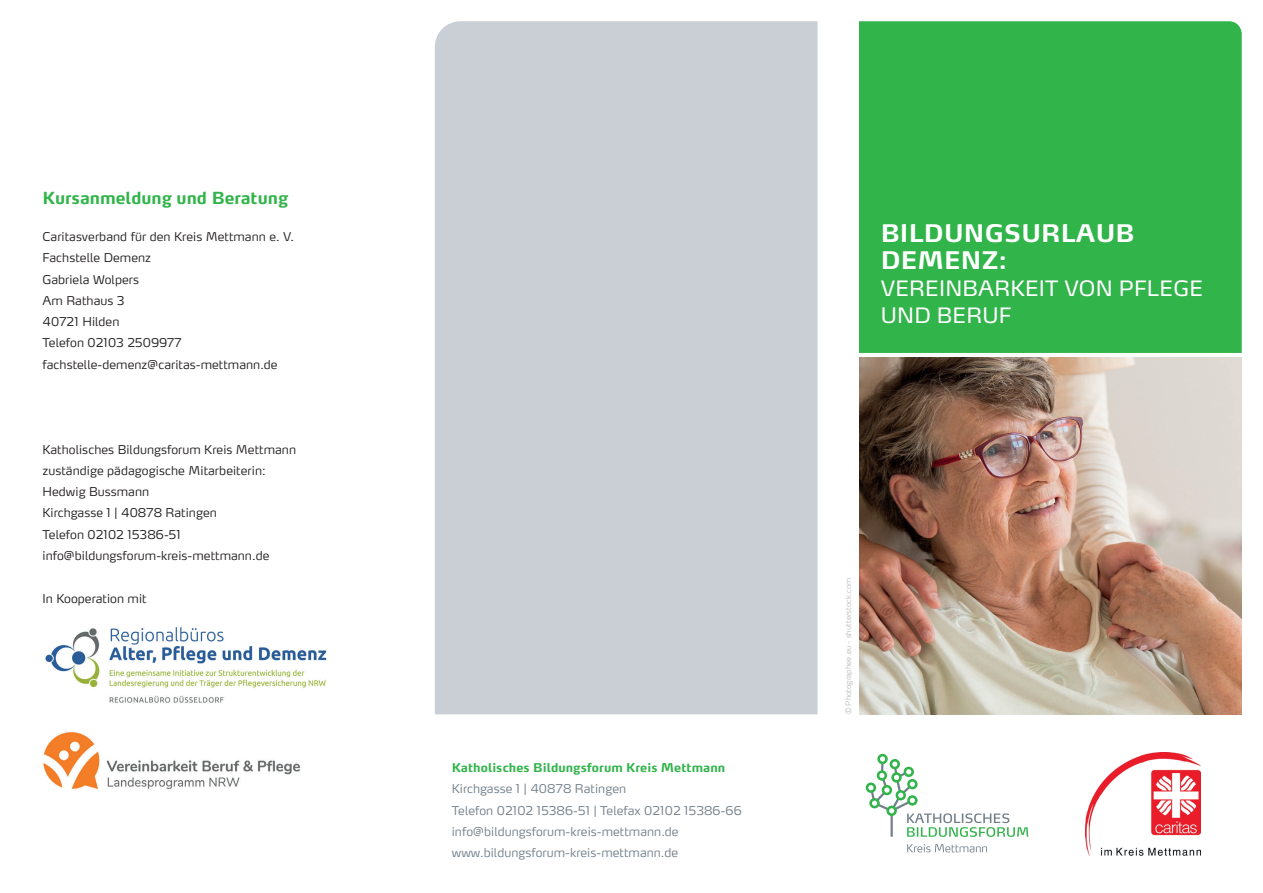
<style>
.page{position:relative;width:1263px;height:893px;background:#fff}
.page>*{position:absolute;margin:0;border:0;box-sizing:border-box;transform-origin:0 0}
.t1{font:700 24px/27px "Max OT";letter-spacing:.01em;color:#fff}
.t2{font:21px/27px "Max OT";letter-spacing:.01em;color:#fff}
.t3{font:700 16.5px "Max OT";color:#31b44a}
.t4{font:300 12px/21.3px "Max OT";letter-spacing:.005em;color:#231f20}
.t5{font:300 12px/21.3px "Max OT";letter-spacing:.005em;color:#727f8a}
.t6{font:700 12px "Max OT";letter-spacing:.005em;color:#31b44a}
.t7{font:300 7.5px "Max OT";color:#bcbdc0}
</style>
<div class="page">
<div style="left:859px;top:21px;width:383px;height:332px;background:#31b44a"></div>
<img style="left:859px;top:357px;width:383px;height:357px">
<img style="left:1086px;top:752px;width:114px;height:103px">
<div style="left:435px;top:21px;width:382px;height:693px;background:#cacfd5"></div>
<svg style="left:866px;top:754px;width:162px;height:83px"></svg>
<svg style="left:907px;top:844px;width:80px;height:8px"></svg>
<img style="left:43px;top:732px;width:257px;height:57px">
<img style="left:45px;top:627px;width:282px;height:76px">
<h3 class="t3" style="left:43px;top:188px;width:247px">Kursanmeldung und Beratung</h3>
<p class="t4" style="left:43px;top:226px;width:253px">Caritasverband für den Kreis Mettmann e. V.<br>Fachstelle Demenz<br>Gabriela Wolpers<br>Am Rathaus 3<br>40721 Hilden<br>Telefon 02103 2509977 fachstelle-demenz@caritas-mettmann.de</p>
<p class="t4" style="left:43px;top:438px;width:255px">Katholisches Bildungsforum Kreis Mettmann zuständige pädagogische Mitarbeiterin:<br>Hedwig Bussmann<br>Kirchgasse 1 | 40878 Ratingen<br>Telefon 02102 15386-51 info@bildungsforum-kreis-mettmann.de</p>
<p class="t4" style="left:43px;top:587px;width:106px">In Kooperation mit</p>
<p class="t6" style="left:452px;top:760px;width:275px">Katholisches Bildungsforum Kreis Mettmann</p>
<p class="t5" style="left:452px;top:778px;width:291px">Kirchgasse 1 | 40878 Ratingen<br>Telefon 02102 15386-51 | Telefax 02102 15386-66 info@bildungsforum-kreis-mettmann.de www.bildungsforum-kreis-mettmann.de</p>
<h1 class="t1" style="left:881px;top:220px;width:255px">BILDUNGSURLAUB<br>DEMENZ:</h1>
<h2 class="t2" style="left:881px;top:275px;width:324px">VEREINBARKEIT VON PFLEGE<br>UND BERUF</h2>
<p class="t7" style="left:843px;top:714px;width:138px;rotate:-90deg">© Photographee.eu - shutterstock.com</p>
</div>
